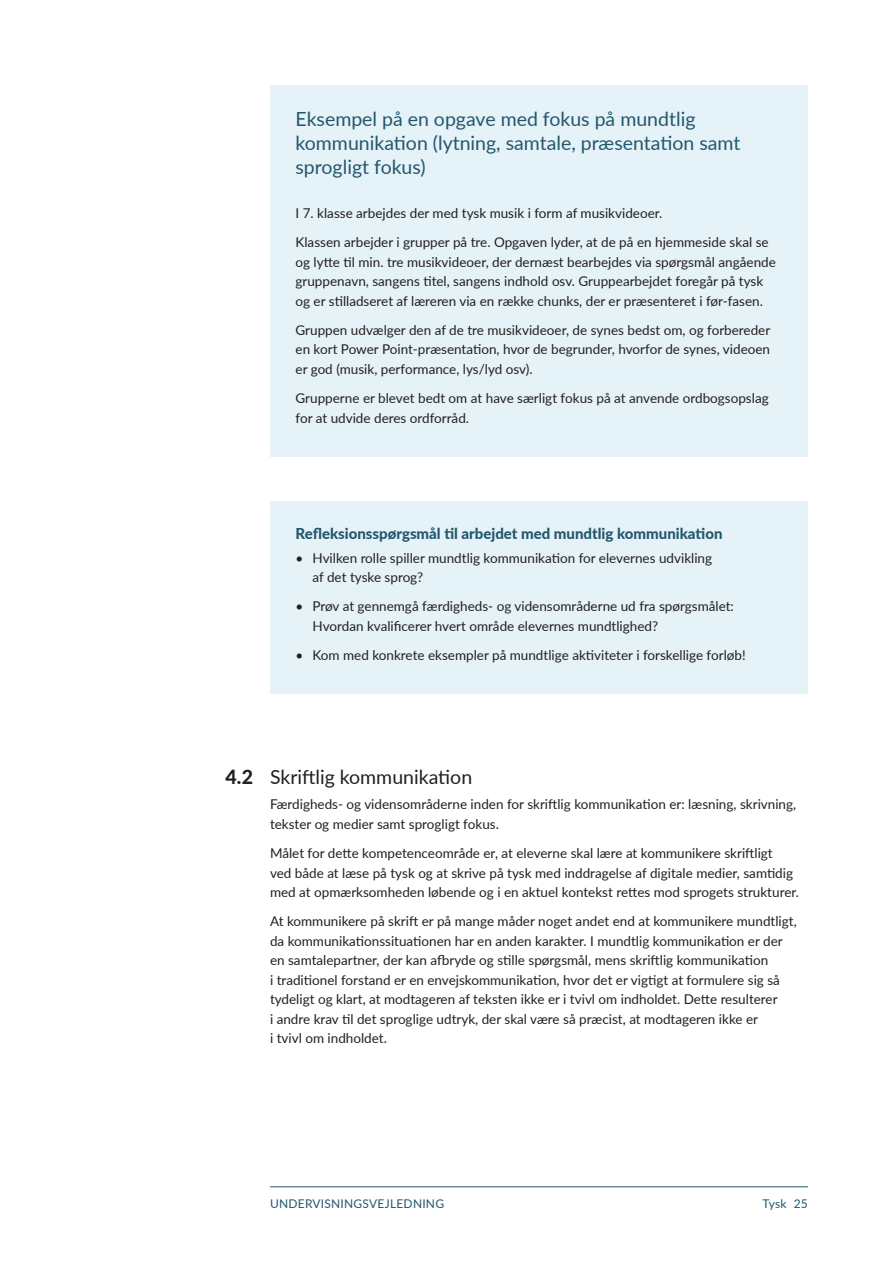
<style>
.page{position:relative;width:893px;height:1263px;background:#fff}
.page>*{position:absolute;margin:0;border:0;box-sizing:border-box;transform-origin:0 0}
._07_Boks_overskrift{font:19.5px/24px "Lato";color:#23576d}
._08_Mellemrubrik_13{font:19.5px "Lato";color:#231f20}
._08_Mellemrubrik_13-2{font:800 19.5px "Lato";color:#231f20}
._08_blå_mellemrubrik{font:800 15px "Lato";color:#23576d}
._04_Brødtekst_9_13{font:13.5px/19.5px "Lato";color:#231f20}
._07_Boks_brød{font:13.5px/19.5px "Lato";color:#231f20}
.t1{font:12px "Lato";letter-spacing:.02em;color:#23576d}
</style>
<div class="page">
<div style="left:270px;top:85px;width:538px;height:372px;background:#e5f2f7"></div>
<div style="left:270px;top:501px;width:538px;height:193px;background:#e5f2f7"></div>
<hr style="left:270px;top:1186px;width:538px;height:1px;background:#23576d">
<p class="_07_Boks_overskrift" style="left:296px;top:106px;width:446px">Eksempel på en opgave med fokus på mundtlig kommunikation (lytning, samtale, præsentation samt sprogligt fokus)</p>
<p class="_07_Boks_brød" style="left:296px;top:203px;width:368px">I 7. klasse arbejdes der med tysk musik i form af musikvideoer.</p>
<p class="_07_Boks_brød" style="left:296px;top:232px;width:482px">Klassen arbejder i grupper på tre. Opgaven lyder, at de på en hjemmeside skal se og lytte til min. tre musikvideoer, der dernæst bearbejdes via spørgsmål angående gruppenavn, sangens titel, sangens indhold osv. Gruppearbejdet foregår på tysk og er stilladseret af læreren via en række chunks, der er præsenteret i før-fasen.</p>
<p class="_07_Boks_brød" style="left:296px;top:320px;width:476px;text-align:justify">Gruppen udvælger den af de tre musikvideoer, de synes bedst om, og forbereder en kort Power Point-præsentation, hvor de begrunder, hvorfor de synes, videoen er god (musik, performance, lys/lyd osv).</p>
<p class="_07_Boks_brød" style="left:296px;top:388px;width:475px">Grupperne er blevet bedt om at have særligt fokus på at anvende ordbogsopslag for at udvide deres ordforråd.</p>
<p class="_08_blå_mellemrubrik" style="left:296px;top:522px;width:428px">Refleksionsspørgsmål til arbejdet med mundtlig kommunikation</p>
<p class="_04_Brødtekst_9_13" style="left:313px;top:547px;width:401px;text-indent:-17px">• Hvilken rolle spiller mundtlig kommunikation for elevernes udvikling af det tyske sprog?</p>
<p class="_04_Brødtekst_9_13" style="left:313px;top:596px;width:423px;text-indent:-17px">• Prøv at gennemgå færdigheds- og vidensområderne ud fra spørgsmålet:<br>Hvordan kvalificerer hvert område elevernes mundtlighed?</p>
<p class="_04_Brødtekst_9_13" style="left:296px;top:645px;width:452px">• Kom med konkrete eksempler på mundtlige aktiviteter i forskellige forløb!</p>
<h3 class="_08_Mellemrubrik_13-2" style="left:225px;top:762px;width:29px">4.2</h3>
<h3 class="_08_Mellemrubrik_13" style="left:270px;top:762px;width:204px">Skriftlig kommunikation</h3>
<p class="_04_Brødtekst_9_13" style="left:270px;top:794px;width:528px">Færdigheds- og vidensområderne inden for skriftlig kommunikation er: læsning, skrivning, tekster og medier samt sprogligt fokus.</p>
<p class="_04_Brødtekst_9_13" style="left:270px;top:843px;width:530px">Målet for dette kompetenceområde er, at eleverne skal lære at kommunikere skriftligt<br>ved både at læse på tysk og at skrive på tysk med inddragelse af digitale medier, samtidig med at opmærksomheden løbende og i en aktuel kontekst rettes mod sprogets strukturer.</p>
<p class="_04_Brødtekst_9_13" style="left:270px;top:911px;width:528px">At kommunikere på skrift er på mange måder noget andet end at kommunikere mundtligt, da kommunikationssituationen har en anden karakter. I mundtlig kommunikation er der en samtalepartner, der kan afbryde og stille spørgsmål, mens skriftlig kommunikation<br>i traditionel forstand er en envejskommunikation, hvor det er vigtigt at formulere sig så tydeligt og klart, at modtageren af teksten ikke er i tvivl om indholdet. Dette resulterer<br>i andre krav til det sproglige udtryk, der skal være så præcist, at modtageren ikke er<br>i tvivl om indholdet.</p>
<p class="t1" style="left:270px;top:1195px;width:176px">UNDERVISNINGSVEJLEDNING</p>
<p class="t1" style="left:762px;top:1195px;width:47px">Tysk 25</p>
</div>
